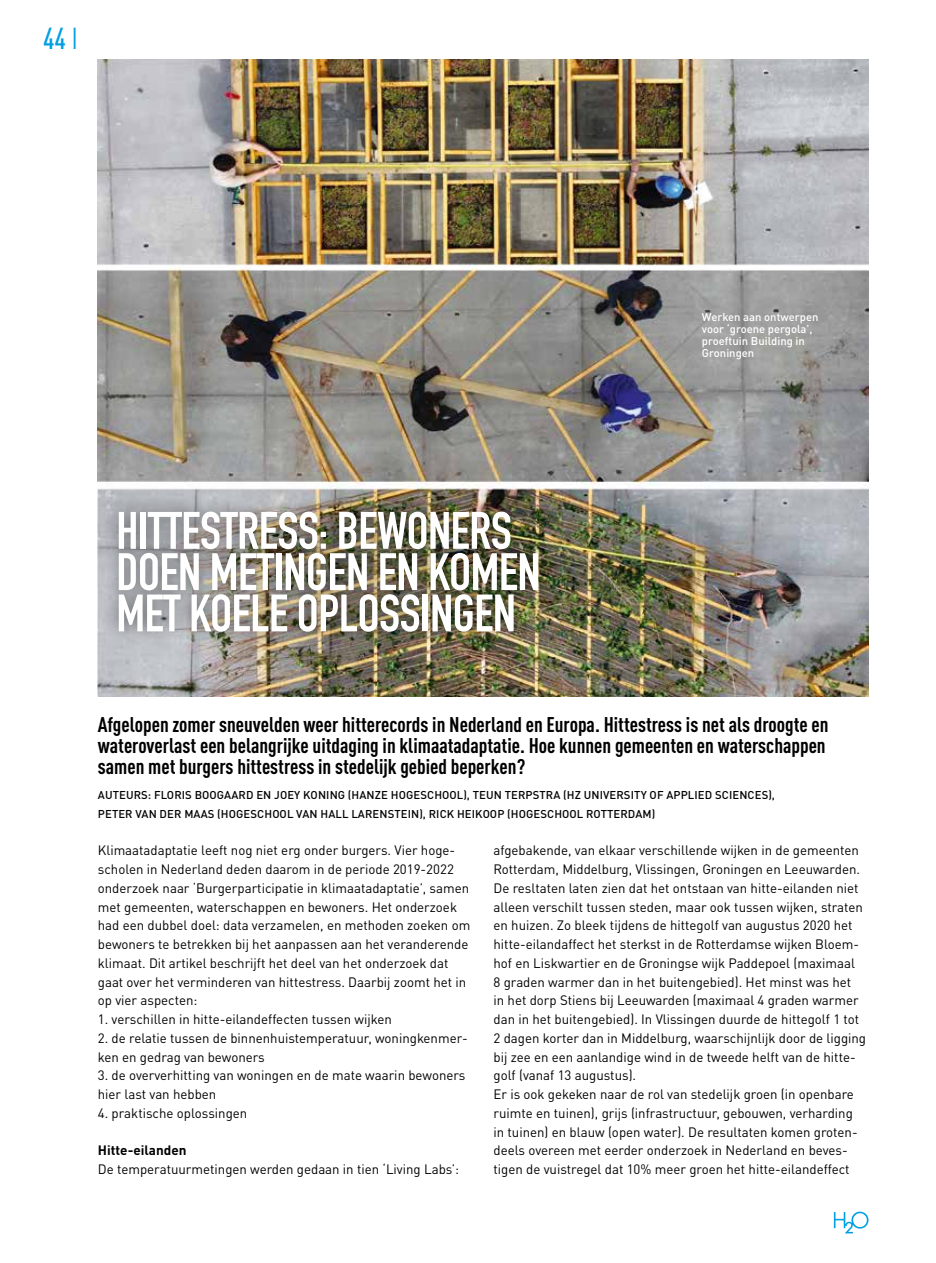
<style>
.page{position:relative;width:936px;height:1263px;background:#fff}
.page>*{position:absolute;margin:0;border:0;box-sizing:border-box;transform-origin:0 0}
.t1{font:51.75px/41.2px "DIN Engschrift";letter-spacing:-.01em;color:#fff}
.t2{font:500 condensed 30px "DIN Pro";color:#009fe3}
.t3{font:700 condensed 21px/21px "DIN Pro";color:#000}
.t4{font:13.5px/18.8px "DIN Pro";color:#000}
.t5{font:700 13.5px "DIN Pro";color:#000}
.t6{font:500 11.25px/18.8px "DIN Pro";letter-spacing:.01em;color:#000}
.t7{font:500 11.25px/12px "DIN Pro";color:#fff}
.s1{font-weight:400}
</style>
<div class="page">
<svg style="left:833px;top:1212px;width:35px;height:21px"></svg>
<img style="left:98px;top:60px;width:770px;height:637px">
<div style="left:103px;top:497px;width:450px;height:150px;background:#000;opacity:.48"></div>
<h2 class="t2" style="left:43px;top:16px;width:36px">44 <span class="s1">I</span></h2>
<h1 class="t1" style="left:116px;top:510px;width:425px">HITTESTRESS: BEWONERS<br>DOEN METINGEN EN KOMEN<br>MET KOELE OPLOSSINGEN</h1>
<p class="t7" style="left:702px;top:310px;width:118px">Werken aan ontwerpen voor ‘groene pergola’, proeftuin Building in<br>Groningen</p>
<p class="t3" style="left:98px;top:712px;width:732px">Afgelopen zomer sneuvelden weer hitterecords in Nederland en Europa. Hittestress is net als droogte en wateroverlast een belangrijke uitdaging in klimaatadaptatie. Hoe kunnen gemeenten en waterschappen samen met burgers hittestress in stedelijk gebied beperken?</p>
<p class="t6" style="left:98px;top:784px;width:678px">AUTEURS: FLORIS BOOGAARD EN JOEY KONING (HANZE HOGESCHOOL), TEUN TERPSTRA (HZ UNIVERSITY OF APPLIED SCIENCES),<br>PETER VAN DER MAAS (HOGESCHOOL VAN HALL LARENSTEIN), RICK HEIKOOP (HOGESCHOOL ROTTERDAM)</p>
<p class="t4" style="left:98px;top:840px;width:374px">Klimaatadaptatie leeft nog niet erg onder burgers. Vier hoge&shy;scholen in Nederland deden daarom in de periode 2019-2022 onderzoek naar ‘Burgerparticipatie in klimaatadaptatie’, samen met gemeenten, waterschappen en bewoners. Het onderzoek had een dubbel doel: data verzamelen, en methoden zoeken om bewoners te betrekken bij het aanpassen aan het veranderende klimaat. Dit artikel beschrijft het deel van het onderzoek dat gaat over het verminderen van hittestress. Daarbij zoomt het in op vier aspecten:</p>
<p class="t4" style="left:98px;top:1009px;width:295px">1. verschillen in hitte-eilandeffecten tussen wijken</p>
<p class="t4" style="left:98px;top:1027px;width:371px">2. de relatie tussen de binnenhuistemperatuur, woningkenmer&shy;ken en gedrag van bewoners</p>
<p class="t4" style="left:98px;top:1065px;width:369px">3. de oververhitting van woningen en de mate waarin bewoners hier last van hebben</p>
<p class="t4" style="left:98px;top:1102px;width:151px">4. praktische oplossingen</p>
<p class="t5" style="left:98px;top:1139px;width:90px">Hitte-eilanden</p>
<p class="t4" style="left:98px;top:1158px;width:363px">De temperatuurmetingen werden gedaan in tien ‘Living Labs’:</p>
<p class="t4" style="left:493px;top:840px;width:374px">afgebakende, van elkaar verschillende wijken in de gemeenten Rotterdam, Middelburg, Vlissingen, Groningen en Leeuwarden.<br>De resltaten laten zien dat het ontstaan van hitte-eilanden niet alleen verschilt tussen steden, maar ook tussen wijken, straten en huizen. Zo bleek tijdens de hittegolf van augustus 2020 het hitte-eilandaffect het sterkst in de Rotterdamse wijken Bloem&shy;hof en Liskwartier en de Groningse wijk Paddepoel (maximaal<br>8 graden warmer dan in het buitengebied). Het minst was het<br>in het dorp Stiens bij Leeuwarden (maximaal 4 graden warmer dan in het buitengebied). In Vlissingen duurde de hittegolf 1 tot 2 dagen korter dan in Middelburg, waarschijnlijk door de ligging bij zee en een aanlandige wind in de tweede helft van de hitte&shy;golf (vanaf 13 augustus).<br>Er is ook gekeken naar de rol van stedelijk groen (in openbare ruimte en tuinen), grijs (infrastructuur, gebouwen, verharding in tuinen) en blauw (open water). De resultaten komen groten&shy;deels overeen met eerder onderzoek in Nederland en beves&shy;tigen de vuistregel dat 10% meer groen het hitte-eilandeffect</p>
</div>
